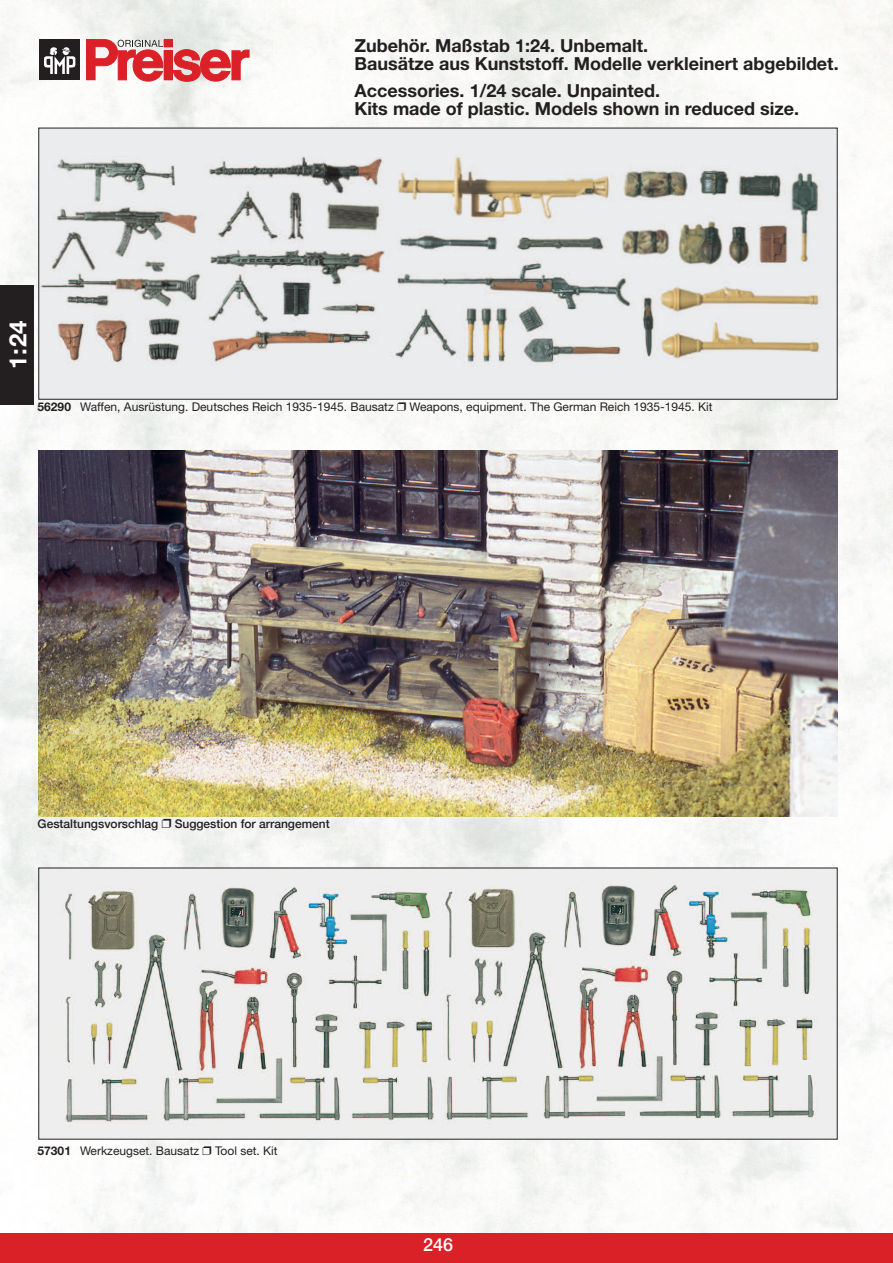
<style>
.page{position:relative;width:893px;height:1263px;background:#fff}
.page>*{position:absolute;margin:0;border:0;box-sizing:border-box;transform-origin:0 0}
.t1{font:700 24px "Helvetica Neue";color:#fff}
.t2{font:700 18px/18.8px "Helvetica Neue";color:#231f20}
.t3{font:500 18px "Helvetica Neue";color:#fff}
.t4{font:12px "Helvetica Neue";color:#231f20}
.t5{font:500 12px "Helvetica Neue";color:#231f20}
.s1{font-weight:700}
.s2{font-family:"Monotype Sorts"}
.s3{font-family:"Monotype Sorts";font-weight:400;font-size:12.75px}
</style>
<div class="page">
<img style="left:0;top:0;width:893px;height:1233px">
<div style="left:0;top:1233px;width:893px;height:30px;background:#da2128"></div>
<div style="left:87px;top:40px;width:8px;height:40px;background:#db2128"></div>
<div style="left:164px;top:51px;width:8px;height:29px;background:#db2128"></div>
<div style="left:164px;top:40px;width:8px;height:7px;background:#db2128"></div>
<svg style="left:173px;top:49px;width:76px;height:32px;background:#e06569"></svg>
<div style="left:39px;top:39px;width:41px;height:41px;background:#231f20"></div>
<svg style="left:44px;top:47px;width:31px;height:27px"></svg>
<svg style="left:93px;top:39px;width:70px;height:42px"></svg>
<div style="left:0;top:285px;width:34px;height:119px;background:#231f20"></div>
<img style="left:40px;top:869px;width:796px;height:269px">
<img style="left:40px;top:130px;width:796px;height:268px">
<img style="left:38px;top:451px;width:800px;height:365px">
<p class="t2" style="left:354px;top:37px;width:486px">Zubehör. Maßstab 1:24. Unbemalt.<br>Bausätze aus Kunststoff. Modelle verkleinert abgebildet.</p>
<p class="t2" style="left:354px;top:84px;width:446px;line-height:18px">Accessories. 1/24 scale. Unpainted.<br>Kits made of plastic. Models shown in reduced size.</p>
<h1 class="t1" style="left:10px;top:369px;width:49px;rotate:-90deg">1:24</h1>
<p class="t4" style="left:38px;top:402px;width:676px"><span class="s1">56290</span> Waffen, Ausrüstung. Deutsches Reich 1935-1945. Bausatz <span class="s2">R</span> Weapons, equipment. The German Reich 1935-1945. Kit</p>
<p class="t5" style="left:38px;top:816px;width:294px">Gestaltungsvorschlag <span class="s3">R</span> Suggestion for arrangement</p>
<p class="t4" style="left:38px;top:1147px;width:242px"><span class="s1">57301</span> Werkzeugset. Bausatz <span class="s2">R</span> Tool set. Kit</p>
<p class="t3" style="left:423px;top:1233px;width:32px">246</p>
</div>
